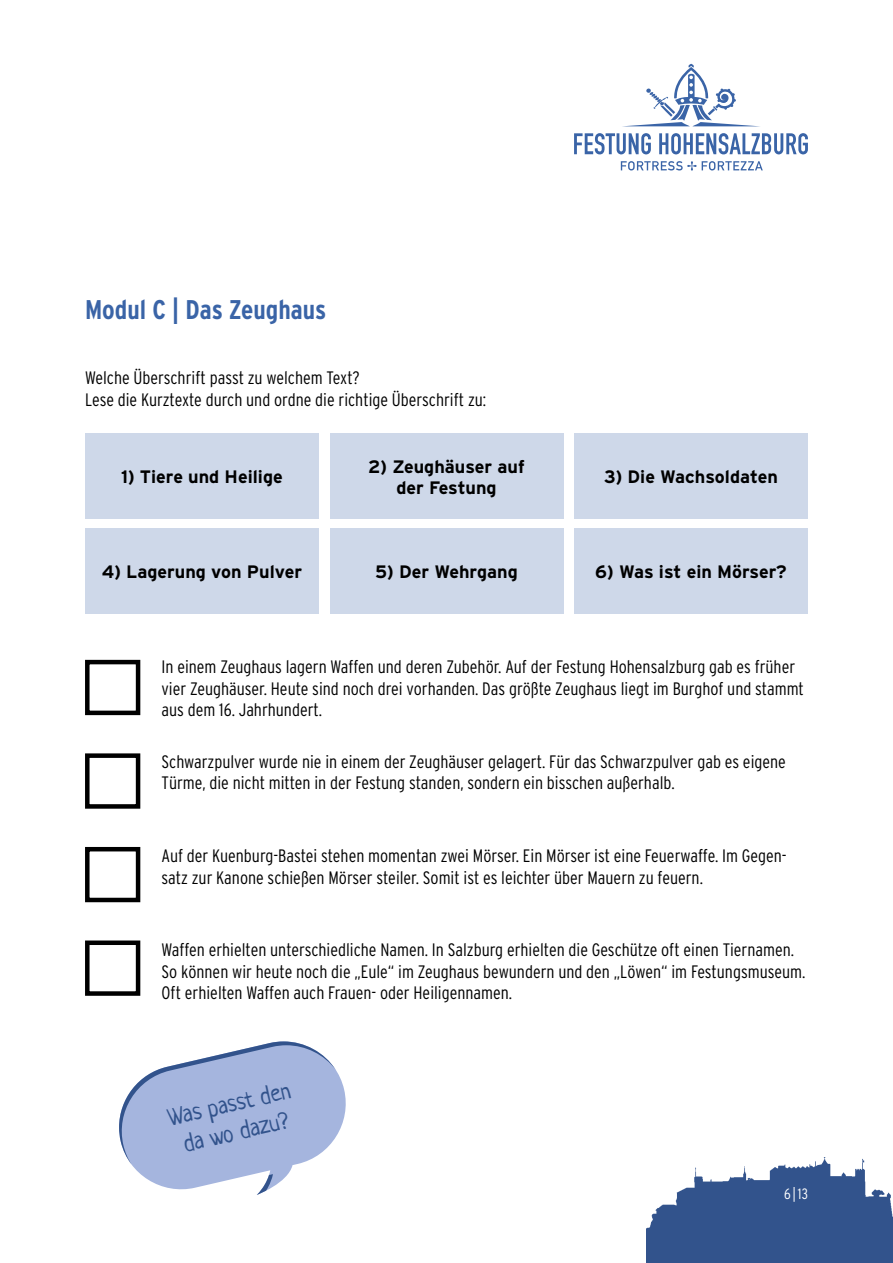
<style>
.page{position:relative;width:893px;height:1263px;background:#fff}
.page>*{position:absolute;margin:0;border:0;box-sizing:border-box;transform-origin:0 0}
.t1{font:700 27px "Interstate Condensed";color:#3a64a7}
.t2{font:24px/28.8px "Neucha";color:#32538c;text-align:center}
.t3{font:300 18px/21.6px "Interstate Condensed";color:#000}
.t4{font:700 18px/21.6px "Interstate";color:#000;text-align:center}
.t5{font:300 15px "Interstate Condensed";color:#fff}
</style>
<div class="page">
<svg style="left:574px;top:133px;width:77px;height:21px"></svg>
<svg style="left:659px;top:133px;width:149px;height:21px"></svg>
<svg style="left:621px;top:161px;width:142px;height:10px"></svg>
<svg style="left:627px;top:64px;width:128px;height:62px"></svg>
<img style="left:646px;top:1157px;width:247px;height:106px">
<div style="left:85px;top:660px;width:55px;height:55px;border:4px solid #000"></div>
<div style="left:85px;top:753px;width:55px;height:56px;border:4px solid #000"></div>
<div style="left:85px;top:847px;width:55px;height:55px;border:4px solid #000"></div>
<div style="left:85px;top:940px;width:55px;height:56px;border:4px solid #000"></div>
<div style="left:85px;top:434px;width:234px;height:85px;background:#ced8e9"></div>
<div style="left:85px;top:528px;width:234px;height:85px;background:#ced8e9"></div>
<div style="left:330px;top:434px;width:233px;height:85px;background:#ced8e9"></div>
<div style="left:330px;top:528px;width:233px;height:85px;background:#ced8e9"></div>
<div style="left:574px;top:434px;width:234px;height:85px;background:#ced8e9"></div>
<div style="left:574px;top:528px;width:234px;height:85px;background:#ced8e9"></div>
<svg style="left:119px;top:1041px;width:227px;height:154px"></svg>
<h1 class="t1" style="left:85px;top:295px;width:243px">Modul C | Das Zeughaus</h1>
<p class="t3" style="left:85px;top:367px;width:403px">Welche Überschrift passt zu welchem Text?<br>Lese die Kurztexte durch und ordne die richtige Überschrift zu:</p>
<p class="t4" style="left:121px;top:466px;width:163px">1) Tiere und Heilige</p>
<p class="t4" style="left:102px;top:560px;width:202px">4) Lagerung von Pulver</p>
<p class="t4" style="left:368px;top:455px;width:158px">2) Zeughäuser auf der Festung</p>
<p class="t4" style="left:375px;top:560px;width:144px">5) Der Wehrgang</p>
<p class="t4" style="left:604px;top:466px;width:175px">3) Die Wachsoldaten</p>
<p class="t4" style="left:595px;top:560px;width:193px">6) Was ist ein Mörser?</p>
<p class="t3" style="left:162px;top:656px;width:644px">In einem Zeughaus lagern Waffen und deren Zubehör. Auf der Festung Hohensalzburg gab es früher vier Zeughäuser. Heute sind noch drei vorhanden. Das größte Zeughaus liegt im Burghof und stammt aus dem 16. Jahrhundert.</p>
<p class="t3" style="left:162px;top:750px;width:626px">Schwarzpulver wurde nie in einem der Zeughäuser gelagert. Für das Schwarzpulver gab es eigene<br>Türme, die nicht mitten in der Festung standen, sondern ein bisschen außerhalb.</p>
<p class="t3" style="left:162px;top:845px;width:627px">Auf der Kuenburg-Bastei stehen momentan zwei Mörser. Ein Mörser ist eine Feuerwaffe. Im Gegen&shy;satz zur Kanone schießen Mörser steiler. Somit ist es leichter über Mauern zu feuern.</p>
<p class="t3" style="left:162px;top:939px;width:645px">Waffen erhielten unterschiedliche Namen. In Salzburg erhielten die Geschütze oft einen Tiernamen.<br>So können wir heute noch die „Eule“ im Zeughaus bewundern und den „Löwen“ im Festungsmuseum.<br>Oft erhielten Waffen auch Frauen- oder Heiligennamen.</p>
<h2 class="t2" style="left:165px;top:1104px;width:127px;rotate:-13deg">Was passt den da wo dazu?</h2>
<p class="t5" style="left:784px;top:1185px;width:25px">6|13</p>
</div>
